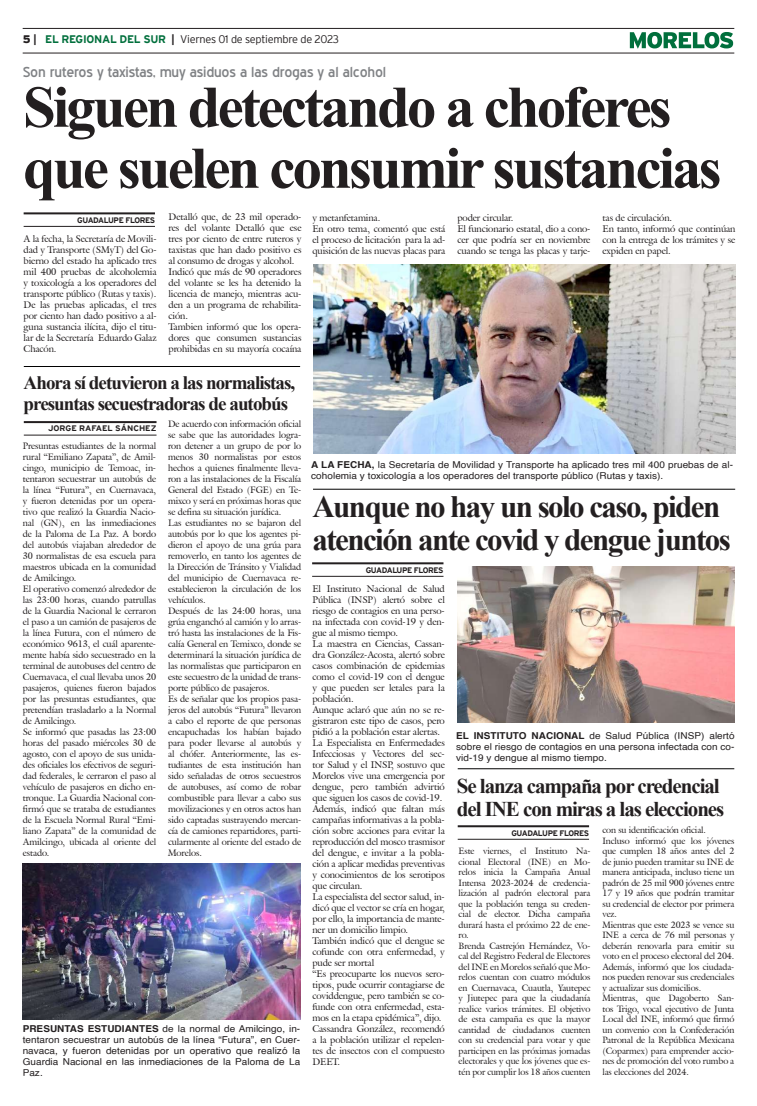
<style>
.page{position:relative;width:757px;height:1106px;background:#fff}
.page>*{position:absolute;margin:0;border:0;box-sizing:border-box;transform-origin:0 0}
.t1{font:700 59px/61px "Times New Roman";letter-spacing:-.05em;color:#231f20}
.t2{font:700 31px/33px "Times New Roman";letter-spacing:-.05em;color:#231f20}
.t3{font:700 21px/23px "Times New Roman";letter-spacing:-.05em;color:#231f20}
.t4{font:700 19px/21px "Times New Roman";letter-spacing:-.05em;color:#231f20}
.t5{font:14px "Blue Highway";letter-spacing:-.015em;color:#808285;scale:1.05 1}
.t6{font:300 11px "Interstate";letter-spacing:-.025em;color:#231f20}
.t7{font:9.5px/11px "Galliard IT Cby BT";letter-spacing:-.01em;color:#231f20}
.t8{font:9.5px/11px "Helvetica";letter-spacing:.005em;color:#231f20;text-align:justify;scale:1.05 1}
.t9{font:9.2px/11px "Galliard IT Cby BT";letter-spacing:-.01em;color:#231f20}
.t10{font:9px/10.5px "Galliard IT Cby BT";letter-spacing:-.01em;color:#231f20}
.t11{font:700 8px "Interstate";letter-spacing:-.05em;color:#231f20}
.t12{font:700 8px "Interstate";color:#231f20;scale:1.05 1}
.s1{font-weight:900}
.s2{font-weight:700}
.s3{font-weight:700;color:#006f3c}
</style>
<div class="page">
<hr style="left:23px;top:28px;width:711px;height:1px;background:#231f20">
<hr style="left:23px;top:53px;width:711px;height:1px;background:#231f20">
<svg style="left:630px;top:32px;width:103px;height:17px"></svg>
<hr style="left:24px;top:212px;width:131px;height:2px;background:#231f20">
<hr style="left:24px;top:226px;width:131px;height:1px;background:#231f20">
<hr style="left:24px;top:421px;width:132px;height:2px;background:#231f20">
<hr style="left:24px;top:435px;width:132px;height:1px;background:#231f20">
<hr style="left:458px;top:825px;width:131px;height:2px;background:#231f20">
<hr style="left:458px;top:839px;width:131px;height:1px;background:#231f20">
<hr style="left:458px;top:768px;width:276px;height:1px;background:#000">
<hr style="left:312px;top:562px;width:131px;height:2px;background:#231f20">
<hr style="left:312px;top:576px;width:131px;height:1px;background:#231f20">
<img style="left:23px;top:863px;width:277px;height:156px">
<hr style="left:24px;top:366px;width:276px;height:1px;background:#000">
<img style="left:313px;top:264px;width:423px;height:190px">
<hr style="left:313px;top:489px;width:422px;height:1px;background:#000">
<img style="left:458px;top:566px;width:276px;height:156px">
<p class="t6" style="left:23px;top:33px;width:317px"><span class="s1">5</span> <span class="s2">|</span> <span class="s3">EL REGIONAL DEL SUR</span> <span class="s2">|</span> Viernes 01 de septiembre de 2023</p>
<h3 class="t5" style="left:23px;top:63px;width:348px">Son ruteros y taxistas, muy asiduos a las drogas y al alcohol</h3>
<h1 class="t1" style="left:23px;top:75px;width:700px">Siguen detectando a choferes que suelen consumir sustancias</h1>
<p class="t11" style="left:77px;top:216px;width:79px">GUADALUPE FLORES</p>
<p class="t7" style="left:24px;top:233px;width:134px;text-align:justify">A la fecha, la Secretaría de Movili&shy;dad y Transporte (SMyT) del Go&shy;bierno del estado ha aplicado tres mil 400 pruebas de alcoholemia y toxicología a los operadores del transporte público (Rutas y taxis).<br>De las pruebas aplicadas, el tres por ciento han dado positivo a al&shy;guna sustancia ilícita, dijo el titu&shy;lar de la Secretaría Eduardo Galaz Chacón.</p>
<p class="t7" style="left:169px;top:211px;width:134px">Detalló que, de 23 mil operado&shy;res del volante Detalló que ese tres por ciento de entre ruteros y taxistas que han dado positivo es al consumo de drogas y alcohol.<br>Indicó que más de 90 operadores del volante se les ha detenido la licencia de manejo, mientras acu&shy;den a un programa de rehabilita&shy;ción.<br>Tambien informó que los opera&shy;dores que consumen sustancias prohibidas en su mayoría cocaína</p>
<h3 class="t4" style="left:24px;top:372px;width:273px">Ahora sí detuvieron a las normalistas, presuntas secuestradoras de autobús</h3>
<p class="t12" style="left:48px;top:423px;width:105px">JORGE RAFAEL SÁNCHEZ</p>
<p class="t9" style="left:168px;top:418px;width:135px">De acuerdo con información oficial se sabe que las autoridades logra&shy;ron detener a un grupo de por lo menos 30 normalistas por estos hechos a quienes finalmente lleva&shy;ron a las instalaciones de la Fiscalía<br>General del Estado (FGE) en Te&shy;mixco y será en próximas horas que se defina su situación jurídica.<br>Las estudiantes no se bajaron del autobús por lo que los agentes pi&shy;dieron el apoyo de una grúa para removerlo, en tanto los agentes de la Dirección de Tránsito y Vialidad del municipio de Cuernavaca re&shy;establecieron la circulación de los vehículos.<br>Después de las 24:00 horas, una grúa enganchó al camión y lo arras&shy;tró hasta las instalaciones de la Fis&shy;calía General en Temixco, donde se determinará la situación jurídica de las normalistas que participaron en este secuestro de la unidad de trans&shy;porte público de pasajeros.<br>Es de señalar que los propios pasa&shy;jeros del autobús “Futura” llevaron a cabo el reporte de que personas encapuchadas los habían bajado para poder llevarse al autobús y al chófer. Anteriormente, las es&shy;tudiantes de esta institución han sido señaladas de otros secuestros de autobuses, así como de robar combustible para llevar a cabo sus movilizaciones y en otros actos han sido captadas sustrayendo mercan&shy;cía de camiones repartidores, parti&shy;cularmente al oriente del estado de<br>Morelos.</p>
<p class="t9" style="left:23px;top:440px;width:135px">Presuntas estudiantes de la normal rural “Emiliano Zapata”, de Amil&shy;cingo, municipio de Temoac, in&shy;tentaron secuestrar un autobús de la línea “Futura”, en Cuernavaca, y fueron detenidas por un opera&shy;tivo que realizó la Guardia Nacio&shy;nal (GN), en las inmediaciones de la Paloma de La Paz. A bordo del autobús viajaban alrededor de<br>30 normalistas de esa escuela para maestros ubicada en la comunidad de Amilcingo.<br>El operativo comenzó alrededor de las 23:00 horas, cuando patrullas de la Guardia Nacional le cerraron el paso a un camión de pasajeros de la línea Futura, con el número de económico 9613, el cuál aparente&shy;mente había sido secuestrado en la terminal de autobuses del centro de<br>Cuernavaca, el cual llevaba unos 20 pasajeros, quienes fueron bajados por las presuntas estudiantes, que pretendían trasladarlo a la Normal de Amilcingo.<br>Se informó que pasadas las 23:00 horas del pasado miércoles 30 de agosto, con el apoyo de sus unida&shy;des oficiales los efectivos de seguri&shy;dad federales, le cerraron el paso al vehículo de pasajeros en dicho en&shy;tronque. La Guardia Nacional con&shy;firmó que se trataba de estudiantes de la Escuela Normal Rural “Emi&shy;liano Zapata” de la comunidad de<br>Amilcingo, ubicada al oriente del estado.</p>
<p class="t8" style="left:23px;top:1023px;width:266px"><span class="s2">PRESUNTAS ESTUDIANTES</span> de la normal de Amilcingo, in&shy;tentaron secuestrar un autobús de la línea “Futura”, en Cuer&shy;navaca, y fueron detenidas por un operativo que realizó la Guardia Nacional en las inmediaciones de la Paloma de La Paz.</p>
<p class="t7" style="left:312px;top:212px;width:135px">y metanfetamina.<br>En otro tema, comentó que está el proceso de licitación para la ad&shy;quisición de las nuevas placas para</p>
<p class="t7" style="left:457px;top:212px;width:135px">poder circular.<br>El funcionario estatal, dio a cono&shy;cer que podría ser en noviembre cuando se tenga las placas y tarje-</p>
<p class="t7" style="left:602px;top:212px;width:135px">tas de circulación.<br>En tanto, informó que continúan con la entrega de los trámites y se expiden en papel.</p>
<p class="t8" style="left:311px;top:459px;width:403px"><span class="s2">A LA FECHA,</span> la Secretaría de Movilidad y Transporte ha aplicado tres mil 400 pruebas de al&shy;coholemia y toxicología a los operadores del transporte público (Rutas y taxis).</p>
<h2 class="t2" style="left:312px;top:489px;width:420px">Aunque no hay un solo caso, piden atención ante covid y dengue juntos</h2>
<p class="t11" style="left:366px;top:565px;width:79px">GUADALUPE FLORES</p>
<p class="t7" style="left:312px;top:582px;width:134px">El Instituto Nacional de Salud<br>Pública (INSP) alertó sobre el riesgo de contagios en una perso&shy;na infectada con covid-19 y den&shy;gue al mismo tiempo.<br>La maestra en Ciencias, Cassan&shy;dra González-Acosta, alertó sobre casos combinación de epidemias como el covid-19 con el dengue y que pueden ser letales para la población.<br>Aunque aclaró que aún no se re&shy;gistraron este tipo de casos, pero pidió a la población estar alertas.<br>La Especialista en Enfermedades<br>Infecciosas y Vectores del sec&shy;tor Salud y el INSP, sostuvo que<br>Morelos vive una emergencia por dengue, pero también advirtió que siguen los casos de covid-19.<br>Además, indicó que faltan más campañas informativas a la pobla&shy;ción sobre acciones para evitar la reproducción del mosco trasmisor del dengue, e invitar a la pobla&shy;ción a aplicar medidas preventivas y conocimientos de los serotipos que circulan.<br>La especialista del sector salud, in&shy;dicó que el vector se cría en hogar, por ello, la importancia de mante&shy;ner un domicilio limpio.<br>También indicó que el dengue se cofunde con otra enfermedad, y pude ser mortal<br>“Es preocuparte los nuevos sero&shy;tipos, pude ocurrir contagiarse de coviddengue, pero también se co&shy;funde con otra enfermedad, esta&shy;mos en la etapa epidémica”, dijo.<br>Cassandra González, recomendó a la población utilizar el repelen&shy;tes de insectos con el compuesto<br>DEET.</p>
<p class="t8" style="left:456px;top:730px;width:267px"><span class="s2">EL INSTITUTO NACIONAL</span> de Salud Pública (INSP) alertó sobre el riesgo de contagios en una persona infectada con co&shy;vid-19 y dengue al mismo tiempo.</p>
<h3 class="t3" style="left:457px;top:773px;width:269px">Se lanza campaña por credencial del INE con miras a las elecciones</h3>
<p class="t11" style="left:511px;top:828px;width:79px">GUADALUPE FLORES</p>
<p class="t10" style="left:602px;top:824px;width:133px">con su identificación oficial.<br>Incluso informó que los jóvenes que cumplen 18 años antes del 2 de junio pueden tramitar su INE de manera anticipada, incluso tiene un padrón de 25 mil 900 jóvenes entre<br>17 y 19 años que podrán tramitar su credencial de elector por primera vez.<br>Mientras que este 2023 se vence su<br>INE a cerca de 76 mil personas y deberán renovarla para emitir su voto en el proceso electoral del 204.<br>Además, informó que los ciudada&shy;nos pueden renovar sus credenciales y actualizar sus domicilios.<br>Mientras, que Dagoberto San&shy;tos Trigo, vocal ejecutivo de Junta<br>Local del INE, informó que firmó un convenio con la Confederación<br>Patronal de la República Mexicana (Coparmex) para emprender accio&shy;nes de promoción del voto rumbo a las elecciones del 2024.</p>
<p class="t10" style="left:459px;top:845px;width:133px">Este viernes, el Instituto Na&shy;cional Electoral (INE) en Mo&shy;relos inicia la Campaña Anual<br>Intensa 2023-2024 de credencia&shy;lización al padrón electoral para que la población tenga su creden&shy;cial de elector. Dicha campaña durará hasta el próximo 22 de ene&shy;ro.<br>Brenda Castrejón Hernández, Vo&shy;cal del Registro Federal de Electores del INE en Morelos señaló que Mo&shy;relos cuentan con cuatro módulos en Cuernavaca, Cuautla, Yautepec y Jiutepec para que la ciudadanía realice varios trámites. El objetivo de esta campaña es que la mayor cantidad de ciudadanos cuenten con su credencial para votar y que participen en las próximas jornadas electorales y que los jóvenes que es&shy;tén por cumplir los 18 años cuenten</p>
</div>
